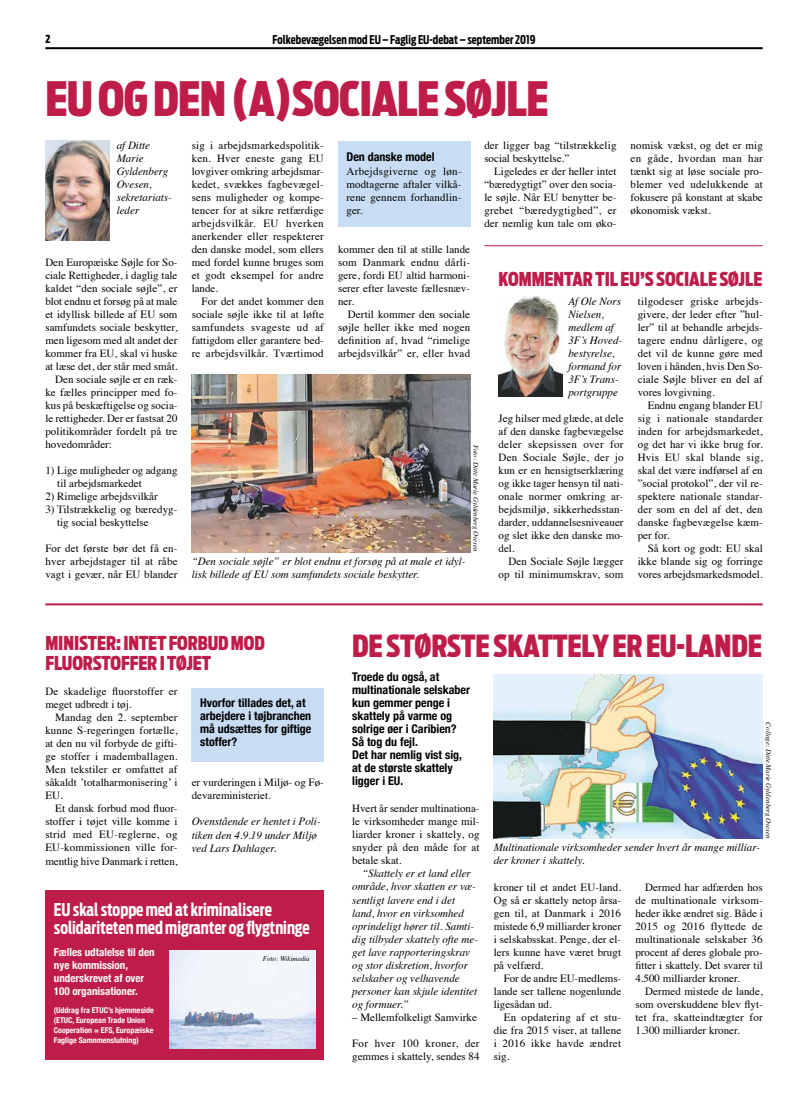
<style>
.page{position:relative;width:794px;height:1120px;background:#fff}
.page>*{position:absolute;margin:0;border:0;box-sizing:border-box;transform-origin:0 0}
.t1{font:900 extra-condensed 47px "Antenna";letter-spacing:-.01em;color:#be1d49}
.t2{font:900 extra-condensed 30.2px "Antenna";letter-spacing:-.005em;color:#be1d49}
.t3{font:900 extra-condensed 19px/20px "Antenna";letter-spacing:-.005em;color:#be1d49}
.t4{font:700 extra-condensed 17.5px/18px "Antenna";color:#fff}
.t5{font:700 condensed 12px/13px "Helvetica Neue";color:#000}
.t6{font:700 extra-condensed 12px "Antenna";letter-spacing:.005em;color:#000}
.t7{font:11px/13px "Times";color:#000;text-align:justify}
.t8{font:italic 11px/13px "Times";color:#000}
.t9{font:700 condensed 11px/13px "Helvetica Neue";color:#fff}
.t10{font:900 extra-condensed 11px "Antenna";color:#000}
.t11{font:700 condensed 8px/10px "Helvetica Neue";color:#fff}
.t12{font:italic 7px "Times";color:#000}
</style>
<div class="page">
<hr style="left:45px;top:47px;width:718px;height:2px;background:#000">
<div style="left:338px;top:141px;width:132px;height:86px;background:#c8dcf3"></div>
<img style="left:45px;top:140px;width:65px;height:100px">
<img style="left:192px;top:374px;width:278px;height:178px">
<img style="left:498px;top:297px;width:65px;height:100px">
<hr style="left:484px;top:245px;width:279px;height:1px;background:#be1d49">
<hr style="left:45px;top:603px;width:718px;height:2px;background:#be1d49">
<div style="left:192px;top:688px;width:132px;height:74px;background:#c8dcf3"></div>
<div style="left:45px;top:890px;width:279px;height:169px;background:#be1d49"></div>
<img style="left:169px;top:951px;width:146px;height:97px">
<img style="left:494px;top:675px;width:269px;height:163px">
<p class="t10" style="left:45px;top:32px;width:7px">2</p>
<p class="t6" style="left:272px;top:32px;width:264px">Folkebevægelsen mod EU – Faglig EU-debat – september 2019</p>
<h1 class="t1" style="left:45px;top:67px;width:505px">EU OG DEN (A)SOCIALE SØJLE</h1>
<p class="t8" style="left:117px;top:138px;width:56px">af Ditte<br>Marie<br>Gyldenberg<br>Ovesen, sekretariats&shy;leder</p>
<p class="t7" style="left:192px;top:138px;width:134px">sig i arbejdsmarkedspolitik&shy;ken. Hver eneste gang EU lovgiver omkring arbejdsmar&shy;kedet, svækkes fagbevægel&shy;sens muligheder og kompe&shy;tencer for at sikre retfærdige arbejdsvilkår. EU hverken anerkender eller respekterer den danske model, som ellers med fordel kunne bruges som et godt eksempel for andre lande.</p>
<p class="t7" style="left:192px;top:294px;width:134px;text-indent:10px">For det andet kommer den sociale søjle ikke til at løfte samfundets svageste ud af fattigdom eller garantere bed&shy;re arbejdsvilkår. Tværtimod</p>
<p class="t7" style="left:484px;top:138px;width:134px">der ligger bag “tilstrækkelig social beskyttelse.”</p>
<p class="t7" style="left:484px;top:164px;width:134px;text-indent:10px">Ligeledes er der heller intet “bæredygtigt” over den socia&shy;le søjle. Når EU benytter be&shy;grebet “bæredygtighed”, er der nemlig kun tale om øko-</p>
<p class="t7" style="left:630px;top:138px;width:134px">nomisk vækst, og det er mig en gåde, hvordan man har tænkt sig at løse sociale pro&shy;blemer ved udelukkende at fokusere på konstant at skabe økonomisk vækst.</p>
<p class="t5" style="left:346px;top:150px;width:90px">Den danske model</p>
<p class="t7" style="left:346px;top:164px;width:117px">Arbejdsgiverne og løn&shy;modtagerne aftaler vilkå&shy;rene gennem forhandlin&shy;ger.</p>
<p class="t7" style="left:338px;top:242px;width:134px">kommer den til at stille lande som Danmark endnu dårli&shy;gere, fordi EU altid harmoni&shy;serer efter laveste fællesnæv&shy;ner.</p>
<p class="t7" style="left:338px;top:307px;width:134px;text-indent:10px">Dertil kommer den sociale søjle heller ikke med nogen definition af, hvad “rimelige arbejdsvilkår” er, eller hvad</p>
<p class="t7" style="left:45px;top:255px;width:134px">Den Europæiske Søjle for So-</p>
<p class="t7" style="left:45px;top:268px;width:134px">ciale Rettigheder, i daglig tale</p>
<p class="t7" style="left:45px;top:281px;width:134px">kaldet “den sociale søjle”, er</p>
<p class="t7" style="left:45px;top:294px;width:134px">blot endnu et forsøg på at male</p>
<p class="t7" style="left:45px;top:307px;width:134px">et idyllisk billede af EU som</p>
<p class="t7" style="left:45px;top:320px;width:134px">samfundets sociale beskytter,</p>
<p class="t7" style="left:45px;top:333px;width:134px">men ligesom med alt andet der</p>
<p class="t7" style="left:45px;top:346px;width:134px">kommer fra EU, skal vi huske</p>
<p class="t7" style="left:45px;top:359px;width:134px">at læse det, der står med småt.</p>
<p class="t7" style="left:55px;top:372px;width:124px">Den sociale søjle er en ræk-</p>
<p class="t7" style="left:45px;top:385px;width:134px">ke fælles principper med fo-</p>
<p class="t7" style="left:45px;top:398px;width:134px">kus på beskæftigelse og socia-</p>
<p class="t7" style="left:45px;top:411px;width:134px">le rettigheder. Der er fastsat 20</p>
<p class="t7" style="left:45px;top:424px;width:134px">politikområder fordelt på tre</p>
<p class="t7" style="left:45px;top:437px;width:68px">hovedområder:</p>
<p class="t7" style="left:57px;top:463px;width:122px;text-indent:-12px">1) Lige muligheder og adgang til arbejdsmarkedet</p>
<p class="t7" style="left:45px;top:489px;width:114px">2) Rimelige arbejdsvilkår</p>
<p class="t7" style="left:57px;top:502px;width:122px;text-indent:-12px">3) Tilstrækkelig og bæredyg&shy;tig social beskyttelse</p>
<p class="t7" style="left:45px;top:541px;width:134px">For det første bør det få en&shy;hver arbejdstager til at råbe vagt i gevær, når EU blander</p>
<h3 class="t3" style="left:498px;top:270px;width:265px">KOMMENTAR TIL EU’S SOCIALE SØJLE</h3>
<p class="t8" style="left:568px;top:294px;width:55px">Af Ole Nors<br>Nielsen, medlem af<br>3F’s Hoved&shy;bestyrelse, formand for<br>3F’s Trans&shy;portgruppe</p>
<p class="t7" style="left:498px;top:411px;width:127px">Jeg hilser med glæde, at dele af den danske fagbevægelse deler skepsissen over for Den Sociale Søjle, der jo kun er en hensigtserklæring og ikke tager hensyn til nati&shy;onale normer omkring ar&shy;bejdsmiljø, sikkerhedsstan&shy;darder, uddannelsesniveauer og slet ikke den danske mo&shy;del.</p>
<p class="t7" style="left:498px;top:554px;width:126px;text-align:right">Den Sociale Søjle lægger op til minimumskrav, som</p>
<p class="t7" style="left:638px;top:294px;width:127px">tilgodeser griske arbejds&shy;givere, der leder efter ”hul&shy;ler” til at behandle arbejds&shy;tagere endnu dårligere, og det vil de kunne gøre med loven i hånden, hvis Den So&shy;ciale Søjle bliver en del af vores lovgivning.</p>
<p class="t7" style="left:638px;top:398px;width:127px;text-indent:10px">Endnu engang blander EU sig i nationale standarder inden for arbejdsmarkedet, og det har vi ikke brug for.<br>Hvis EU skal blande sig, skal det være indførsel af en ”social protokol”, der vil re&shy;spektere nationale standar&shy;der som en del af det, den danske fagbevægelse kæm&shy;per for.</p>
<p class="t7" style="left:638px;top:541px;width:127px;text-indent:10px">Så kort og godt: EU skal ikke blande sig og forringe vores arbejdsmarkedsmodel.</p>
<p class="t12" style="left:482px;top:445px;width:109px;rotate:90deg">Foto: Ditte Marie Gyldenberg Ovesen</p>
<p class="t8" style="left:192px;top:554px;width:275px">“Den sociale søjle” er blot endnu et forsøg på at male et idyl&shy;lisk billede af EU som samfundets sociale beskytter.</p>
<h3 class="t3" style="left:45px;top:633px;width:221px">MINISTER: INTET FORBUD MOD<br>FLUORSTOFFER I TØJET</h3>
<p class="t7" style="left:45px;top:684px;width:134px">De skadelige fluorstoffer er meget udbredt i tøj.</p>
<p class="t7" style="left:45px;top:710px;width:134px;text-indent:10px">Mandag den 2. september kunne S-regeringen fortælle, at den nu vil forbyde de gifti&shy;ge stoffer i mademballagen.<br>Men tekstiler er omfattet af såkaldt ’totalharmonisering’ i EU.</p>
<p class="t7" style="left:45px;top:801px;width:134px;text-indent:10px">Et dansk forbud mod fluor&shy;stoffer i tøjet ville komme i strid med EU-reglerne, og EU-kommissionen ville for&shy;mentlig hive Danmark i retten,</p>
<p class="t5" style="left:200px;top:696px;width:113px">Hvorfor tillades det, at arbejdere i tøjbranchen må udsættes for giftige stoffer?</p>
<p class="t7" style="left:192px;top:775px;width:134px">er vurderingen i Miljø- og Fø&shy;devareministeriet.</p>
<p class="t8" style="left:192px;top:814px;width:130px">Ovenstående er hentet i Poli&shy;tiken den 4.9.19 under Miljø ved Lars Dahlager.</p>
<h3 class="t4" style="left:54px;top:900px;width:257px">EU skal stoppe med at kriminalisere solidariteten med migranter og flygtninge</h3>
<p class="t9" style="left:54px;top:944px;width:102px">Fælles udtalelse til den nye kommission, underskrevet af over<br>100 organisationer.</p>
<p class="t11" style="left:54px;top:1004px;width:101px">(Uddrag fra ETUC’s hjemmeside (ETUC, European Trade Union<br>Cooperation = EFS, Europæiske<br>Faglige Samnmenslutning)</p>
<p class="t12" style="left:263px;top:952px;width:48px">Foto: Wikimedia</p>
<h2 class="t2" style="left:352px;top:626px;width:411px">DE STØRSTE SKATTELY ER EU-LANDE</h2>
<p class="t5" style="left:352px;top:670px;width:119px">Troede du også, at multinationale selskaber kun gemmer penge i skattely på varme og solrige øer i Caribien?<br>Så tog du fejl.<br>Det har nemlig vist sig, at de største skattely ligger i EU.</p>
<p class="t7" style="left:352px;top:801px;width:129px">Hvert år sender multinationa&shy;le virksomheder mange mil&shy;liarder kroner i skattely, og snyder på den måde for at betale skat.</p>
<p class="t8" style="left:352px;top:866px;width:127px;text-indent:10px">“Skattely er et land eller område, hvor skatten er væ&shy;sentligt lavere end i det land, hvor en virksomhed oprindeligt hører til. Samti&shy;dig tilbyder skattely ofte me&shy;get lave rapporteringskrav og stor diskretion, hvorfor selskaber og velhavende personer kan skjule identitet og formuer.”</p>
<p class="t7" style="left:352px;top:1009px;width:126px">– Mellemfolkeligt Samvirke</p>
<p class="t7" style="left:352px;top:1035px;width:129px">For hver 100 kroner, der gemmes i skattely, sendes 84</p>
<p class="t12" style="left:774px;top:722px;width:117px;rotate:90deg">Collage: Ditte Marie Gyldenberg Ovesen</p>
<p class="t8" style="left:494px;top:840px;width:268px">Multinationale virksomheder sender hvert år mange milliar&shy;der kroner i skattely.</p>
<p class="t7" style="left:494px;top:879px;width:129px">kroner til et andet EU-land.<br>Og så er skattely netop årsa&shy;gen til, at Danmark i 2016 mistede 6,9 milliarder kroner i selskabsskat. Penge, der el&shy;lers kunne have været brugt på velfærd.</p>
<p class="t7" style="left:494px;top:970px;width:129px;text-indent:10px">For de andre EU-medlems&shy;lande ser tallene nogenlunde ligesådan ud.</p>
<p class="t7" style="left:494px;top:1009px;width:129px;text-indent:10px">En opdatering af et stu&shy;die fra 2015 viser, at tallene i 2016 ikke havde ændret sig.</p>
<p class="t7" style="left:635px;top:879px;width:129px;text-indent:10px">Dermed har adfærden hos de multinationale virksom&shy;heder ikke ændret sig. Både i 2015 og 2016 flyttede de multinationale selskaber 36 procent af deres globale pro&shy;fitter i skattely. Det svarer til 4.500 milliarder kroner.</p>
<p class="t7" style="left:635px;top:983px;width:129px;text-indent:10px">Dermed mistede de lande, som overskuddene blev flyt&shy;tet fra, skatteindtægter for 1.300 milliarder kroner.</p>
</div>
